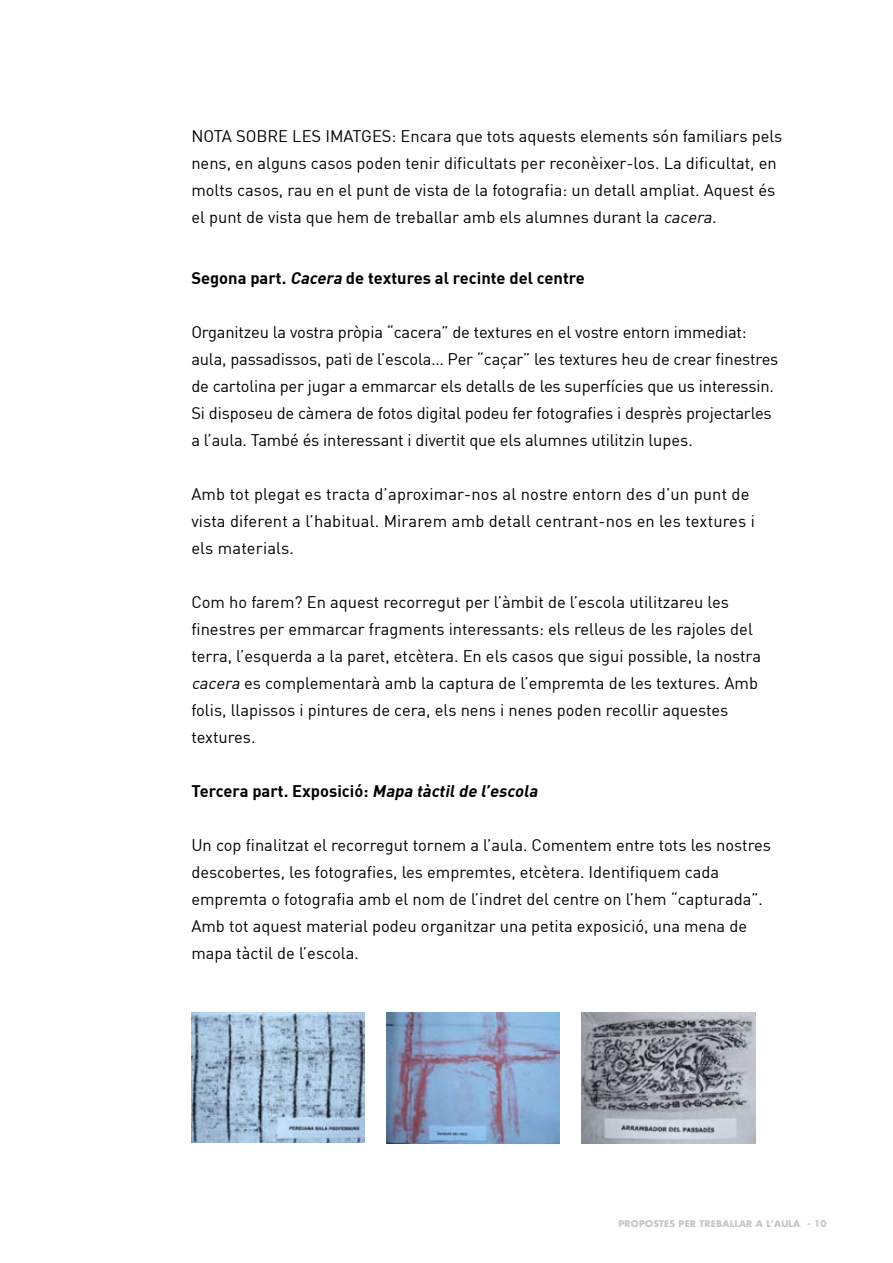
<style>
.page{position:relative;width:893px;height:1263px;background:#fff}
.page>*{position:absolute;margin:0;border:0;box-sizing:border-box;transform-origin:0 0}
.t1{font:16.5px/27px "DIN Regular";color:#000}
.t2{font:16.5px "DIN Bold";color:#000}
.t3{font:700 9px "Futura";letter-spacing:.025em;color:#c5c6c8}
.s1{font-style:italic}
</style>
<div class="page">
<img style="left:191px;top:1013px;width:174px;height:130px">
<img style="left:386px;top:1013px;width:174px;height:131px">
<img style="left:581px;top:1013px;width:175px;height:131px">
<p class="t1" style="left:191px;top:123px;width:593px">NOTA SOBRE LES IMATGES: Encara que tots aquests elements són familiars pels nens, en alguns casos poden tenir dificultats per reconèixer-los. La dificultat, en molts casos, rau en el punt de vista de la fotografia: un detall ampliat. Aquest és el punt de vista que hem de treballar amb els alumnes durant la <span class="s1">cacera</span>.</p>
<p class="t2" style="left:191px;top:267px;width:395px">Segona part. <span class="s1">Cacera</span> de textures al recinte del centre</p>
<p class="t1" style="left:191px;top:318px;width:589px">Organitzeu la vostra pròpia “cacera” de textures en el vostre entorn immediat: aula, passadissos, pati de l’escola… Per “caçar” les textures heu de crear finestres de cartolina per jugar a emmarcar els detalls de les superfícies que us interessin.<br>Si disposeu de càmera de fotos digital podeu fer fotografies i desprès projectarles a l’aula. També és interessant i divertit que els alumnes utilitzin lupes.</p>
<p class="t1" style="left:191px;top:480px;width:565px">Amb tot plegat es tracta d’aproximar-nos al nostre entorn des d’un punt de vista diferent a l’habitual. Mirarem amb detall centrant-nos en les textures i els materials.</p>
<p class="t1" style="left:191px;top:588px;width:571px">Com ho farem? En aquest recorregut per l’àmbit de l’escola utilitzareu les finestres per emmarcar fragments interessants: els relleus de les rajoles del terra, l’esquerda a la paret, etcètera. En els casos que sigui possible, la nostra <span class="s1">cacera</span> es complementarà amb la captura de l’empremta de les textures. Amb folis, llapissos i pintures de cera, els nens i nenes poden recollir aquestes textures.</p>
<p class="t2" style="left:191px;top:780px;width:351px">Tercera part. Exposició: <span class="s1">Mapa tàctilde l’escola</span></p>
<p class="t1" style="left:191px;top:831px;width:581px">Un cop finalitzat el recorregut tornem a l’aula. Comentem entre tots les nostres descobertes, les fotografies, les empremtes, etcètera. Identifiquem cada empremta o fotografia amb el nom de l’indret del centre on l’hem “capturada”.<br>Amb tot aquest material podeu organitzar una petita exposició, una mena de mapa tàctil de l’escola.</p>
<p class="t3" style="left:618px;top:1217px;width:210px">PROPOSTES PER TREBALLAR A L’AULA - 10</p>
</div>
